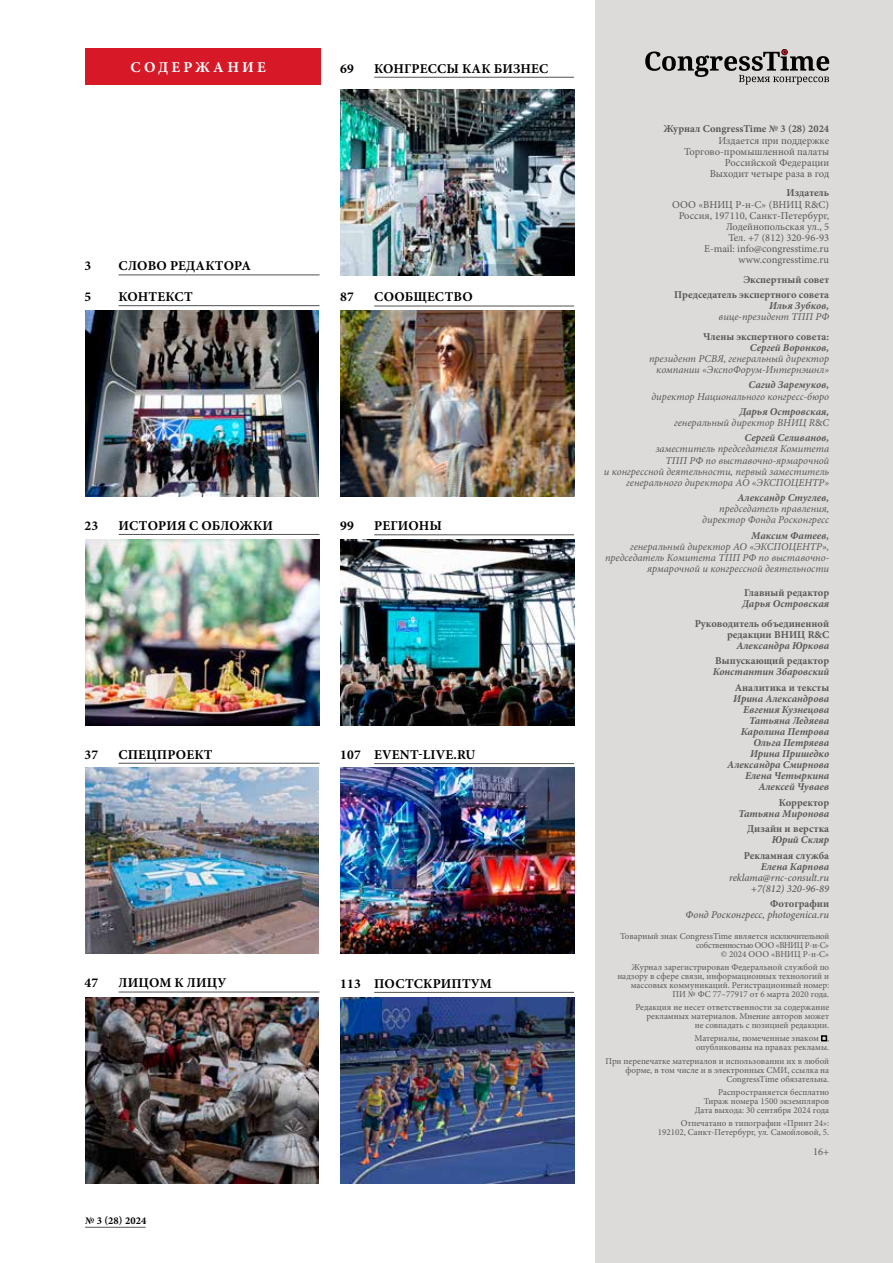
<style>
.page{position:relative;width:893px;height:1263px;background:#fff}
.page>*{position:absolute;margin:0;border:0;box-sizing:border-box;transform-origin:0 0}
.t1{font:700 15px "Minion Pro";letter-spacing:.21em;color:#fff}
.t2{font:700 13.5px "Minion Pro";letter-spacing:.01em;color:#000}
.t3{font:italic 10.5px/11.1px "Minion Pro";color:#585859;text-align:right}
.t4{font:italic 700 10.5px/11.1px "Minion Pro";color:#585859;text-align:right}
.t5{font:700 10.5px/15.3px "Minion Pro";color:#585859;text-align:right}
.t6{font:10.5px/11.1px "Minion Pro";color:#585859;text-align:right}
.t7{font:italic 500 10.5px/11.1px "Minion Pro";letter-spacing:-.005em;color:#585859;text-align:right}
.t8{font:700 10.5px "Minion Pro";letter-spacing:.01em;color:#000}
.t9{font:9px/9px "Minion Pro";color:#585859;text-align:right}
.s1{font-weight:700}
.s2{font-style:normal}
</style>
<div class="page">
<div style="left:85px;top:49px;width:235px;height:36px;background:#d71826"></div>
<div style="left:595px;top:0;width:298px;height:1263px;background:#dddbd9"></div>
<svg style="left:645px;top:49px;width:184px;height:35px"></svg>
<hr style="left:374px;top:77px;width:200px;height:1px;background:#505153">
<hr style="left:374px;top:306px;width:200px;height:1px;background:#505153">
<hr style="left:374px;top:534px;width:200px;height:1px;background:#505153">
<hr style="left:374px;top:763px;width:200px;height:1px;background:#505153">
<hr style="left:374px;top:992px;width:200px;height:1px;background:#505153">
<svg style="left:821px;top:1035px;width:6px;height:6px"></svg>
<hr style="left:119px;top:274px;width:201px;height:1px;background:#505153">
<hr style="left:119px;top:305px;width:201px;height:1px;background:#505153">
<hr style="left:119px;top:534px;width:201px;height:1px;background:#505153">
<hr style="left:119px;top:763px;width:201px;height:1px;background:#505153">
<hr style="left:119px;top:992px;width:201px;height:1px;background:#505153">
<img style="left:85px;top:310px;width:234px;height:186px">
<img style="left:340px;top:90px;width:234px;height:186px">
<img style="left:85px;top:540px;width:234px;height:185px">
<img style="left:341px;top:310px;width:233px;height:186px">
<img style="left:341px;top:540px;width:233px;height:185px">
<img style="left:341px;top:768px;width:233px;height:186px">
<img style="left:341px;top:997px;width:233px;height:186px">
<img style="left:85px;top:768px;width:234px;height:186px">
<img style="left:85px;top:997px;width:234px;height:186px">
<hr style="left:85px;top:1227px;width:61px;height:1px;background:#585859">
<h1 class="t1" style="left:131px;top:57px;width:137px">СОДЕРЖАНИЕ</h1>
<h2 class="t2" style="left:340px;top:59px;width:15px">69</h2>
<h2 class="t2" style="left:374px;top:59px;width:176px">КОНГРЕССЫ КАК БИЗНЕС</h2>
<h2 class="t2" style="left:85px;top:256px;width:8px">3</h2>
<h2 class="t2" style="left:119px;top:256px;width:134px">СЛОВО РЕДАКТОРА</h2>
<h2 class="t2" style="left:85px;top:287px;width:8px">5</h2>
<h2 class="t2" style="left:119px;top:287px;width:76px">КОНТЕКСТ</h2>
<h2 class="t2" style="left:340px;top:288px;width:15px">87</h2>
<h2 class="t2" style="left:374px;top:288px;width:100px">СООБЩЕСТВО</h2>
<h2 class="t2" style="left:85px;top:516px;width:15px">23</h2>
<h2 class="t2" style="left:119px;top:516px;width:156px">ИСТОРИЯ С ОБЛОЖКИ</h2>
<h2 class="t2" style="left:340px;top:516px;width:15px">99</h2>
<h2 class="t2" style="left:374px;top:516px;width:69px">РЕГИОНЫ</h2>
<h2 class="t2" style="left:85px;top:745px;width:15px">37</h2>
<h2 class="t2" style="left:119px;top:745px;width:95px">СПЕЦПРОЕКТ</h2>
<h2 class="t2" style="left:85px;top:973px;width:15px">47</h2>
<h2 class="t2" style="left:119px;top:973px;width:109px">ЛИЦОМ К ЛИЦУ</h2>
<h2 class="t2" style="left:340px;top:745px;width:137px">107 EVENT-LIVE.RU</h2>
<h2 class="t2" style="left:340px;top:974px;width:153px">113 ПОСТСКРИПТУМ</h2>
<p class="t8" style="left:85px;top:1213px;width:63px">№ 3 (28) 2024</p>
<p class="t5" style="left:664px;top:121px;width:167px">Журнал CongressTime № 3 (28) 2024</p>
<p class="t6" style="left:684px;top:135px;width:147px">Издается при поддержке<br>Торгово-промышленной палаты<br>Российской Федерации<br>Выходит четыре раза в год</p>
<p class="t5" style="left:787px;top:185px;width:44px">Издатель</p>
<p class="t6" style="left:672px;top:199px;width:158px">ООО «ВНИЦ Р-н-С» (ВНИЦ R&amp;C)<br>Россия, 197110, Санкт-Петербург,<br>Лодейнопольская ул., 5<br>Тел. +7 (812) 320-96-93<br>E-mail: info@congresstime.ru www.congresstime.ru</p>
<p class="t5" style="left:674px;top:271px;width:156px">Экспертный совет<br>Председатель экспертного совета</p>
<p class="t4" style="left:769px;top:300px;width:62px">Илья Зубков,</p>
<p class="t3" style="left:718px;top:311px;width:112px">вице-президент ТПП РФ</p>
<p class="t5" style="left:703px;top:329px;width:128px">Члены экспертного совета:</p>
<p class="t4" style="left:750px;top:342px;width:81px">Сергей Воронков,</p>
<p class="t3" style="left:649px;top:353px;width:182px">президент РСВЯ, генеральный директор компании «ЭкспоФорум-Интернэшнл»</p>
<p class="t4" style="left:748px;top:379px;width:82px">Сагид Заремуков,</p>
<p class="t3" style="left:651px;top:391px;width:179px">директор Национального конгресс-бюро</p>
<p class="t3" style="left:674px;top:406px;width:157px"><span class="s1">Дарья Островская,<br></span>генеральный директор ВНИЦ R<span class="s2">&amp;</span>C</p>
<p class="t4" style="left:744px;top:432px;width:86px">Сергей Селиванов,</p>
<p class="t3" style="left:604px;top:443px;width:227px">заместитель председателя Комитета<br>ТПП РФ по выставочно-ярмарочной<br>и конгрессной деятельности, первый заместитель генерального директора АО «ЭКСПОЦЕНТР»</p>
<p class="t4" style="left:738px;top:492px;width:93px">Александр Стуглев,</p>
<p class="t3" style="left:702px;top:503px;width:128px">председатель правления, директор Фонда Росконгресс</p>
<p class="t4" style="left:751px;top:530px;width:80px">Максим Фатеев,</p>
<p class="t3" style="left:605px;top:541px;width:226px">генеральный директор АО «ЭКСПОЦЕНТР», председатель Комитета ТПП РФ по выставочно&shy;ярмарочной и конгрессной деятельности</p>
<p class="t5" style="left:744px;top:585px;width:86px">Главный редактор</p>
<p class="t4" style="left:742px;top:598px;width:89px">Дарья Островская</p>
<p class="t5" style="left:695px;top:617px;width:136px;line-height:11.1px">Руководитель объединенной редакции ВНИЦ R&amp;C</p>
<p class="t4" style="left:736px;top:640px;width:94px">Александра Юркова</p>
<p class="t5" style="left:715px;top:653px;width:115px">Выпускающий редактор</p>
<p class="t4" style="left:713px;top:666px;width:118px">Константин Збаровский</p>
<p class="t5" style="left:735px;top:679px;width:96px">Аналитика и тексты</p>
<p class="t4" style="left:727px;top:692px;width:103px">Ирина Александрова<br>Евгения Кузнецова<br>Татьяна Ледяева<br>Каролина Петрова<br>Ольга Петряева<br>Ирина Пришедко<br>Александра Смирнова<br>Елена Четыркина<br>Алексей Чуваев</p>
<p class="t5" style="left:779px;top:795px;width:52px">Корректор</p>
<p class="t4" style="left:738px;top:808px;width:92px">Татьяна Миронова</p>
<p class="t5" style="left:747px;top:821px;width:84px">Дизайн и верстка</p>
<p class="t4" style="left:772px;top:834px;width:59px">Юрий Скляр</p>
<p class="t5" style="left:744px;top:847px;width:87px">Рекламная служба</p>
<p class="t4" style="left:761px;top:861px;width:70px">Елена Карпова</p>
<p class="t7" style="left:729px;top:872px;width:102px">reklama@rnc-consult.ru +7(812) 320-96-89</p>
<p class="t5" style="left:770px;top:896px;width:60px">Фотографии</p>
<p class="t7" style="left:686px;top:909px;width:145px">Фонд Росконгресс, photogenica.ru</p>
<p class="t9" style="left:620px;top:931px;width:210px">Товарный знак CongressTime является исключительной собственностью ООО «ВНИЦ Р-н-С»<br>© 2024 ООО «ВНИЦ Р-н-С»</p>
<p class="t9" style="left:617px;top:962px;width:213px">Журнал зарегистрирован Федеральной службой по надзору в сфере связи, информационных технологий и массовых коммуникаций. Регистрационный номер:<br>ПИ № ФС 77–77917 от 6 марта 2020 года.</p>
<p class="t9" style="left:635px;top:1003px;width:195px">Редакция не несет ответственности за содержание рекламных материалов. Мнение авторов может не совпадать с позицией редакции.</p>
<p class="t9" style="left:694px;top:1034px;width:136px;text-align:left">Материалы, помеченные знаком , опубликованы на правах рекламы.</p>
<p class="t9" style="left:605px;top:1056px;width:225px">При перепечатке материалов и использовании их в любой форме, в том числе и в электронных СМИ, ссылка на<br>CongressTime обязательна.</p>
<p class="t9" style="left:695px;top:1087px;width:136px">Распространяется бесплатно<br>Тираж номера 1500 экземпляров<br>Дата выхода: 30 сентября 2024 года</p>
<p class="t9" style="left:658px;top:1119px;width:173px">Отпечатано в типографии «Принт 24»:<br>192102, Санкт-Петербург, ул. Самойловой, 5.</p>
<p class="t6" style="left:813px;top:1146px;width:18px">16+</p>
</div>
